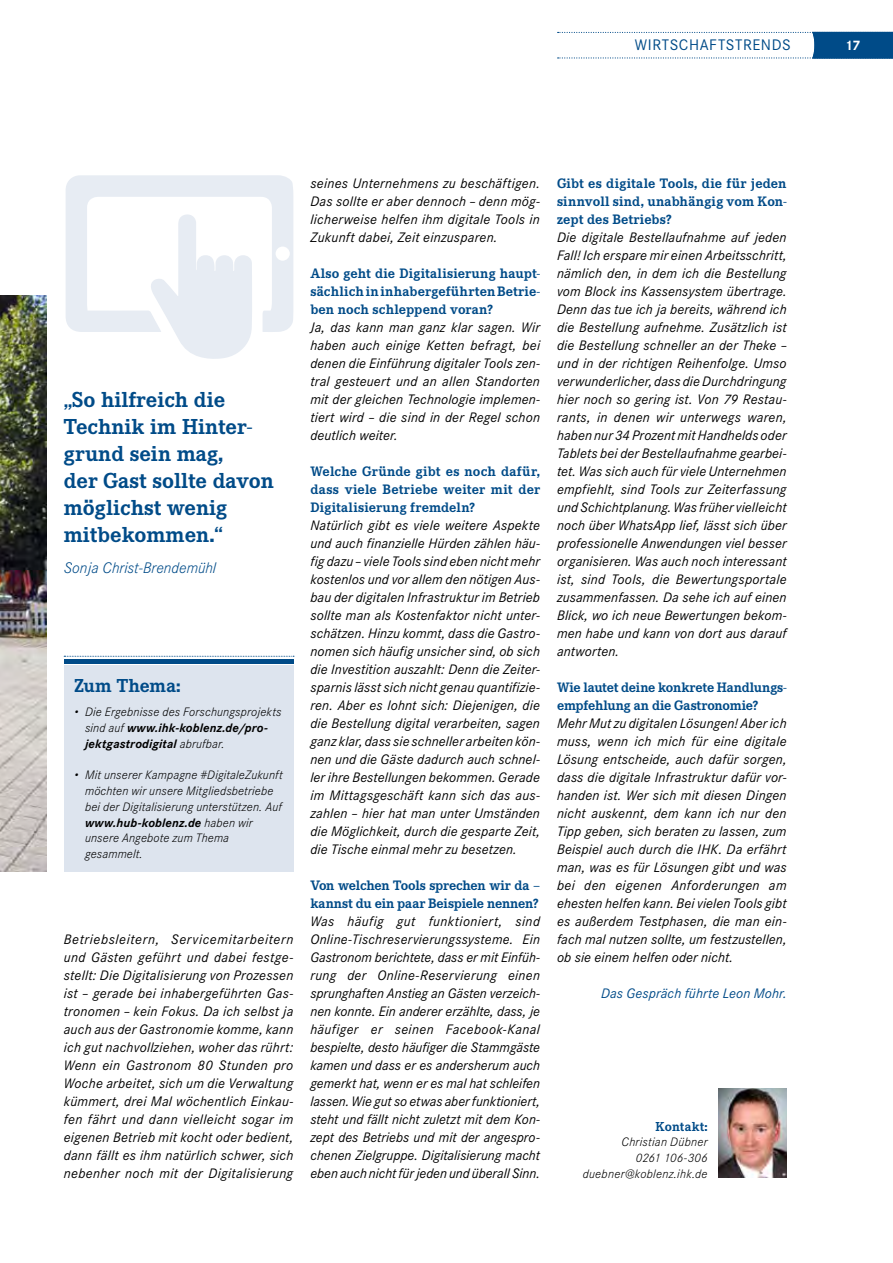
<style>
.page{position:relative;width:893px;height:1263px;background:#fff}
.page>*{position:absolute;margin:0;border:0;box-sizing:border-box;transform-origin:0 0}
.t1{font:700 22.5px/27px "Corporate E";color:#004b88}
.t2{font:700 19.5px "Corporate E";color:#004b88}
.t3{font:italic 300 15px "Corporate S";color:#004b88}
.t4{font:15px "Corporate S";letter-spacing:.035em;color:#004b88}
.t5{font:700 14.25px/18px "Corporate E";color:#004b88;text-align:justify}
.t6{font:italic 13.5px/18px "Corporate S";letter-spacing:.01em;color:#000;text-align:justify}
.t7{font:italic 13.5px "Corporate S";letter-spacing:.01em;color:#004b88}
.t8{font:700 13.5px "Corporate E";letter-spacing:.01em;color:#004b88}
.t9{font:700 13.5px "Corporate S";color:#fff}
.t10{font:italic 300 12px/15.8px "Corporate S";letter-spacing:.015em;color:#000}
.s1{font-weight:700}
</style>
<div class="page">
<svg style="left:66px;top:175px;width:227px;height:184px"></svg>
<img style="left:0;top:296px;width:47px;height:575px">
<svg style="left:558px;top:32px;width:335px;height:27px"></svg>
<img style="left:719px;top:1089px;width:68px;height:89px">
<div style="left:64px;top:665px;width:229px;height:207px;background:#dde4ee"></div>
<svg style="left:64px;top:656px;width:230px;height:1px"></svg>
<hr style="left:64px;top:659px;width:229px;height:4px;background:#004b88">
<p class="t4" style="left:635px;top:36px;width:157px">WIRTSCHAFTSTRENDS</p>
<p class="t9" style="left:845px;top:37px;width:17px">17</p>
<h1 class="t1" style="left:64px;top:387px;width:212px">„So hilfreich die<br>Technik im Hinter&shy;grund sein mag,<br>der Gast sollte davon möglichst wenig mitbekommen.“</h1>
<p class="t3" style="left:64px;top:559px;width:154px">Sonja Christ-Brendemühl</p>
<h2 class="t2" style="left:74px;top:674px;width:108px">Zum Thema:</h2>
<p class="t10" style="left:85px;top:704px;width:198px;text-indent:-11px">• Die Ergebnisse des Forschungsprojekts sind auf <span class="s1">www.ihk-koblenz.de/pro&shy;jektgastrodigital</span> abrufbar.</p>
<p class="t10" style="left:85px;top:767px;width:199px;text-indent:-11px">• Mit unserer Kampagne #DigitaleZukunft möchten wir unsere Mitgliedsbetriebe bei der Digitalisierung unterstützen. Auf <span class="s1">www.hub-koblenz.de</span> haben wir unsere Angebote zum Thema gesammelt.</p>
<p class="t6" style="left:64px;top:930px;width:231px">Betriebsleitern, Servicemitarbeitern und Gästen geführt und dabei festge&shy;stellt: Die Digitalisierung von Prozessen ist – gerade bei inhabergeführten Gas&shy;tronomen – kein Fokus. Da ich selbst ja auch aus der Gastronomie komme, kann ich gut nachvollziehen, woher das rührt:<br>Wenn ein Gastronom 80 Stunden pro Woche arbeitet, sich um die Verwaltung kümmert, drei Mal wöchentlich Einkau&shy;fen fährt und dann vielleicht sogar im eigenen Betrieb mit kocht oder bedient, dann fällt es ihm natürlich schwer, sich nebenher noch mit der Digitalisierung</p>
<p class="t6" style="left:310px;top:174px;width:231px">seines Unternehmens zu beschäftigen.<br>Das sollte er aber dennoch – denn mög&shy;licherweise helfen ihm digitale Tools in Zukunft dabei, Zeit einzusparen.</p>
<p class="t5" style="left:310px;top:264px;width:231px">Also geht die Digitalisierung haupt&shy;sächlich in inhabergeführten Betrie&shy;ben noch schleppend voran?</p>
<p class="t6" style="left:310px;top:318px;width:231px">Ja, das kann man ganz klar sagen. Wir haben auch einige Ketten befragt, bei denen die Einführung digitaler Tools zen&shy;tral gesteuert und an allen Standorten mit der gleichen Technologie implemen&shy;tiert wird – die sind in der Regel schon deutlich weiter.</p>
<p class="t5" style="left:310px;top:462px;width:231px">Welche Gründe gibt es noch dafür, dass viele Betriebe weiter mit der Digitalisierung fremdeln?</p>
<p class="t6" style="left:310px;top:516px;width:231px">Natürlich gibt es viele weitere Aspekte und auch finanzielle Hürden zählen häu&shy;fig dazu – viele Tools sind eben nicht mehr kostenlos und vor allem den nötigen Aus&shy;bau der digitalen Infrastruktur im Betrieb sollte man als Kostenfaktor nicht unter&shy;schätzen. Hinzu kommt, dass die Gastro&shy;nomen sich häufig unsicher sind, ob sich die Investition auszahlt: Denn die Zeiter&shy;sparnis lässt sich nicht genau quantifizie&shy;ren. Aber es lohnt sich: Diejenigen, die die Bestellung digital verarbeiten, sagen ganz klar, dass sie schneller arbeiten kön&shy;nen und die Gäste dadurch auch schnel&shy;ler ihre Bestellungen bekommen. Gerade im Mittagsgeschäft kann sich das aus&shy;zahlen – hier hat man unter Umständen die Möglichkeit, durch die gesparte Zeit, die Tische einmal mehr zu besetzen.</p>
<p class="t5" style="left:310px;top:876px;width:231px">Von welchen Tools sprechen wir da – kannst du ein paar Beispiele nennen?</p>
<p class="t6" style="left:310px;top:912px;width:231px">Was häufig gut funktioniert, sind Online-Tischreservierungssysteme. Ein Gastronom berichtete, dass er mit Einfüh&shy;rung der Online-Reservierung einen sprunghaften Anstieg an Gästen verzeich&shy;nen konnte. Ein anderer erzählte, dass, je häufiger er seinen Facebook-Kanal bespielte, desto häufiger die Stammgäste kamen und dass er es andersherum auch gemerkt hat, wenn er es mal hat schleifen lassen. Wie gut so etwas aber funktioniert, steht und fällt nicht zuletzt mit dem Kon&shy;zept des Betriebs und mit der angespro&shy;chenen Zielgruppe. Digitalisierung macht eben auch nicht für jeden und überall Sinn.</p>
<p class="t5" style="left:557px;top:174px;width:231px">Gibt es digitale Tools, die für jeden sinnvoll sind, unabhängig vom Kon&shy;zept des Betriebs?</p>
<p class="t6" style="left:557px;top:228px;width:231px">Die digitale Bestellaufnahme auf jeden Fall! Ich erspare mir einen Arbeitsschritt, nämlich den, in dem ich die Bestellung vom Block ins Kassensystem übertrage.<br>Denn das tue ich ja bereits, während ich die Bestellung aufnehme. Zusätzlich ist die Bestellung schneller an der Theke – und in der richtigen Reihenfolge. Umso verwunderlicher, dass die Durchdringung hier noch so gering ist. Von 79 Restau&shy;rants, in denen wir unterwegs waren, haben nur 34 Prozent mit Handhelds oder Tablets bei der Bestellaufnahme gearbei&shy;tet. Was sich auch für viele Unternehmen empfiehlt, sind Tools zur Zeiterfassung und Schichtplanung. Was früher vielleicht noch über WhatsApp lief, lässt sich über professionelle Anwendungen viel besser organisieren. Was auch noch interessant ist, sind Tools, die Bewertungsportale zusammenfassen. Da sehe ich auf einen Blick, wo ich neue Bewertungen bekom&shy;men habe und kann von dort aus darauf antworten.</p>
<p class="t5" style="left:557px;top:678px;width:231px">Wie lautet deine konkrete Handlungs&shy;empfehlung an die Gastronomie?</p>
<p class="t6" style="left:557px;top:714px;width:231px">Mehr Mut zu digitalen Lösungen! Aber ich muss, wenn ich mich für eine digitale Lösung entscheide, auch dafür sorgen, dass die digitale Infrastruktur dafür vor&shy;handen ist. Wer sich mit diesen Dingen nicht auskennt, dem kann ich nur den Tipp geben, sich beraten zu lassen, zum Beispiel auch durch die IHK. Da erfährt man, was es für Lösungen gibt und was bei den eigenen Anforderungen am ehesten helfen kann. Bei vielen Tools gibt es außerdem Testphasen, die man ein&shy;fach mal nutzen sollte, um festzustellen, ob sie einem helfen oder nicht.</p>
<p class="t7" style="left:601px;top:985px;width:187px">Das Gespräch führte Leon Mohr.</p>
<p class="t8" style="left:655px;top:1118px;width:54px">Kontakt:</p>
<p class="t10" style="left:583px;top:1134px;width:126px;text-align:right">Christian Dübner<br>0261 106-306 duebner@koblenz.ihk.de</p>
</div>
